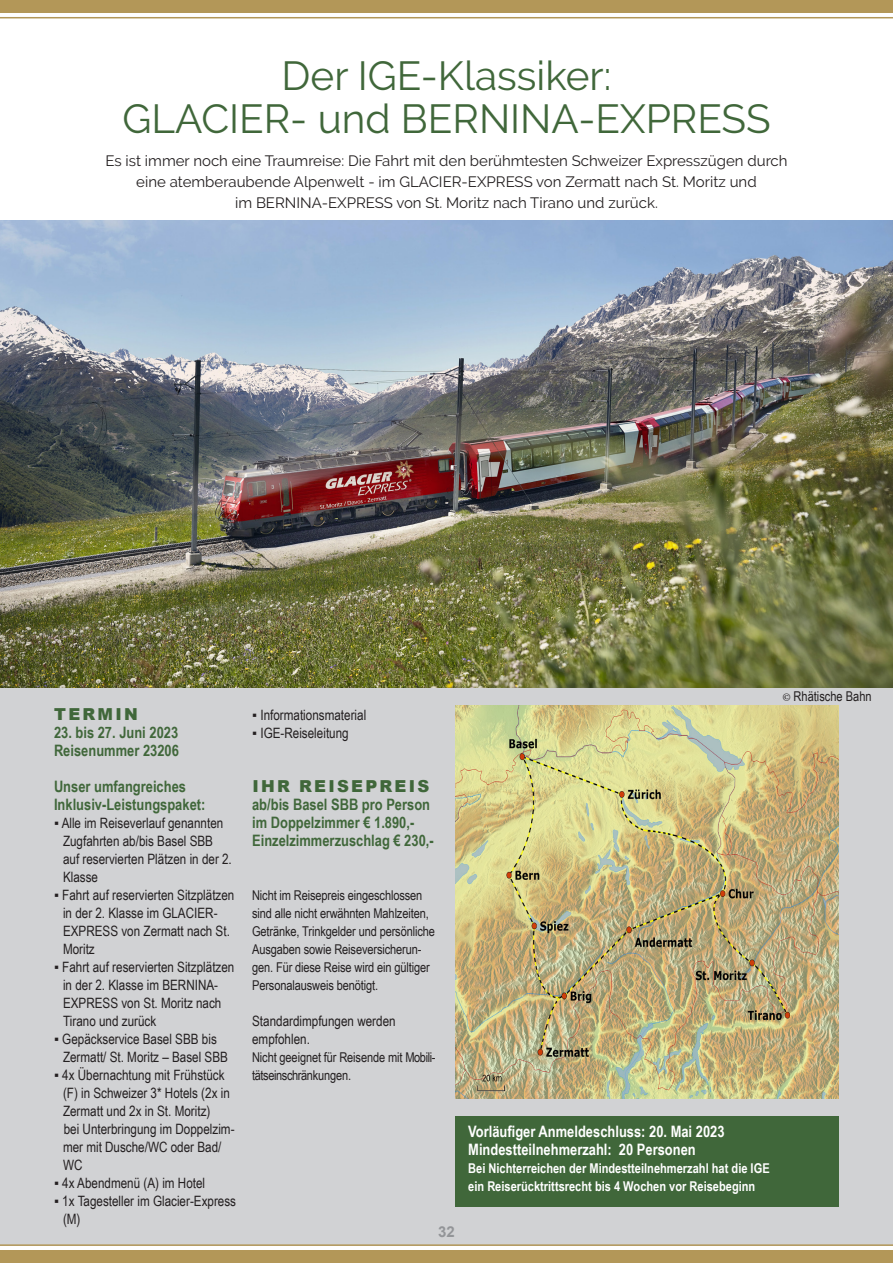
<style>
.page{position:relative;width:893px;height:1263px;background:#fff}
.page>*{position:absolute;margin:0;border:0;box-sizing:border-box;transform-origin:0 0}
._01_Headline_R{font:40.5px "Raleway";color:#40673a}
._08_Kasten_Fließtext{font:900 16.5px "Arial";letter-spacing:.135em;color:#40673a}
._03_Termin_Reiseprei{font:900 16.5px "Arial";letter-spacing:.135em;color:#40673a}
._06_Inkl_Leistung_R{font:700 15.75px "Arial Narrow";color:#40673a}
._09_Anmeldeschluss_R{font:700 15.75px "Arial Narrow";color:#fff}
._04_Reisedatum_R{font:700 15.75px "Arial Narrow";color:#40673a}
._05_Reisenummer_R{font:700 15.75px "Arial Narrow";color:#40673a}
._02_Einleitung_R{font:15px "Raleway";color:#231f20}
.t1{font:700 15px "Arial";color:#939598}
._08_Kasten_Fließtext-2{font:14.25px/18px "Arial Narrow";color:#231f20}
._08_Kasten_Fließtext-3{font:13.5px/18px "Arial Narrow";letter-spacing:-.01em;color:#231f20}
._09_Anmeldeschluss_R-2{font:700 13.5px "Arial Narrow";color:#fff}
.s1{font-family:"Minion Pro";font-size:12px}
</style>
<div class="page">
<div style="left:0;top:684px;width:893px;height:561px;background:#d1d2d4"></div>
<div style="left:455px;top:1116px;width:384px;height:90px;background:#40673a"></div>
<div style="left:0;top:0;width:893px;height:13px;background:#b39758"></div>
<hr style="left:0;top:17px;width:893px;height:1px;background:#b39758">
<hr style="left:0;top:1244px;width:893px;height:2px;background:#b39758">
<div style="left:0;top:1250px;width:893px;height:13px;background:#b39758"></div>
<img style="left:0;top:220px;width:893px;height:468px">
<img style="left:455px;top:705px;width:384px;height:393px">
<p class="_01_Headline_R" style="left:282px;top:52px;width:331px">Der IGE-Klassiker:</p>
<p class="_01_Headline_R" style="left:122px;top:96px;width:650px">GLACIER- und BERNINA-EXPRESS</p>
<p class="_02_Einleitung_R" style="left:105px;top:152px;width:684px">Es ist immer noch eine Traumreise: Die Fahrt mit den berühmtesten Schweizer Expresszügen durch</p>
<p class="_02_Einleitung_R" style="left:136px;top:173px;width:622px">eine atemberaubende Alpenwelt - im GLACIER-EXPRESS von Zermatt nach St. Moritz und</p>
<p class="_02_Einleitung_R" style="left:235px;top:194px;width:424px">im BERNINA-EXPRESS von St. Moritz nach Tirano und zurück.</p>
<p class="_03_Termin_Reiseprei" style="left:54px;top:702px;width:85px">TERMIN</p>
<p class="_04_Reisedatum_R" style="left:54px;top:721px;width:126px">23. bis 27. Juni 2023</p>
<p class="_05_Reisenummer_R" style="left:54px;top:739px;width:126px">Reisenummer 23206</p>
<p class="_06_Inkl_Leistung_R" style="left:54px;top:775px;width:134px">Unser umfangreiches</p>
<p class="_06_Inkl_Leistung_R" style="left:54px;top:793px;width:153px">Inklusiv-Leistungspaket:</p>
<p class="_08_Kasten_Fließtext-2" style="left:63px;top:813px;width:170px;text-indent:-9px">▪ Alle im Reiseverlauf genannten<br>Zugfahrten ab/bis Basel SBB auf reservierten Plätzen in der 2.<br>Klasse</p>
<p class="_08_Kasten_Fließtext-2" style="left:63px;top:885px;width:173px;text-indent:-9px">▪ Fahrt auf reservierten Sitzplätzen in der 2. Klasse im GLACIER-<br>EXPRESS von Zermatt nach St.<br>Moritz</p>
<p class="_08_Kasten_Fließtext-2" style="left:63px;top:957px;width:173px;text-indent:-9px">▪ Fahrt auf reservierten Sitzplätzen in der 2. Klasse im BERNINA-<br>EXPRESS von St. Moritz nach<br>Tirano und zurück</p>
<p class="_08_Kasten_Fließtext-2" style="left:63px;top:1029px;width:166px;text-indent:-9px">▪ Gepäckservice Basel SBB bis<br>Zermatt/ St. Moritz – Basel SBB</p>
<p class="_08_Kasten_Fließtext-2" style="left:63px;top:1065px;width:168px;text-indent:-9px">▪ 4x Übernachtung mit Frühstück (F) in Schweizer 3* Hotels (2x in<br>Zermatt und 2x in St. Moritz)</p>
<p class="_08_Kasten_Fließtext-2" style="left:63px;top:1119px;width:173px">bei Unterbringung im Doppelzim&shy;mer mit Dusche/WC oder Bad/<br>WC</p>
<p class="_08_Kasten_Fließtext-2" style="left:54px;top:1173px;width:153px">▪ 4x Abendmenü (A) im Hotel</p>
<p class="_08_Kasten_Fließtext-2" style="left:63px;top:1191px;width:175px;text-indent:-9px">▪ 1x Tagesteller im Glacier-Express (M)</p>
<p class="_08_Kasten_Fließtext-2" style="left:252px;top:705px;width:116px">▪ Informationsmaterial</p>
<p class="_08_Kasten_Fließtext-2" style="left:252px;top:723px;width:98px">▪ IGE-Reiseleitung</p>
<p class="_08_Kasten_Fließtext" style="left:252px;top:774px;width:178px">IHR REISEPREIS</p>
<p class="_06_Inkl_Leistung_R" style="left:252px;top:793px;width:180px">ab/bis Basel SBB pro Person</p>
<p class="_06_Inkl_Leistung_R" style="left:252px;top:811px;width:164px">im Doppelzimmer € 1.890,-</p>
<p class="_06_Inkl_Leistung_R" style="left:252px;top:829px;width:183px">Einzelzimmerzuschlag € 230,-</p>
<p class="_08_Kasten_Fließtext-3" style="left:252px;top:886px;width:184px">Nicht im Reisepreis eingeschlossen sind alle nicht erwähnten Mahlzeiten, Getränke, Trinkgelder und persönliche Ausgaben sowie Reiseversicherun&shy;gen. Für diese Reise wird ein gültiger Personalausweis benötigt.</p>
<p class="_08_Kasten_Fließtext-2" style="left:252px;top:1011px;width:145px">Standardimpfungen werden empfohlen.</p>
<p class="_08_Kasten_Fließtext-3" style="left:252px;top:1048px;width:185px">Nicht geeignet für Reisende mit Mobili&shy;tätseinschränkungen.</p>
<p class="_08_Kasten_Fließtext-3" style="left:782px;top:687px;width:91px"><span class="s1">©</span> Rhätische Bahn</p>
<p class="t1" style="left:438px;top:1221px;width:18px">32</p>
<p class="_09_Anmeldeschluss_R" style="left:468px;top:1120px;width:258px">Vorläufiger Anmeldeschluss: 20. Mai 2023</p>
<p class="_09_Anmeldeschluss_R" style="left:468px;top:1138px;width:229px">Mindestteilnehmerzahl: 20 Personen</p>
<p class="_09_Anmeldeschluss_R-2" style="left:468px;top:1158px;width:303px">Bei Nichterreichen der Mindestteilnehmerzahl hat die IGE</p>
<p class="_09_Anmeldeschluss_R-2" style="left:468px;top:1176px;width:289px">ein Reiserücktrittsrecht bis 4 Wochen vor Reisebeginn</p>
</div>
